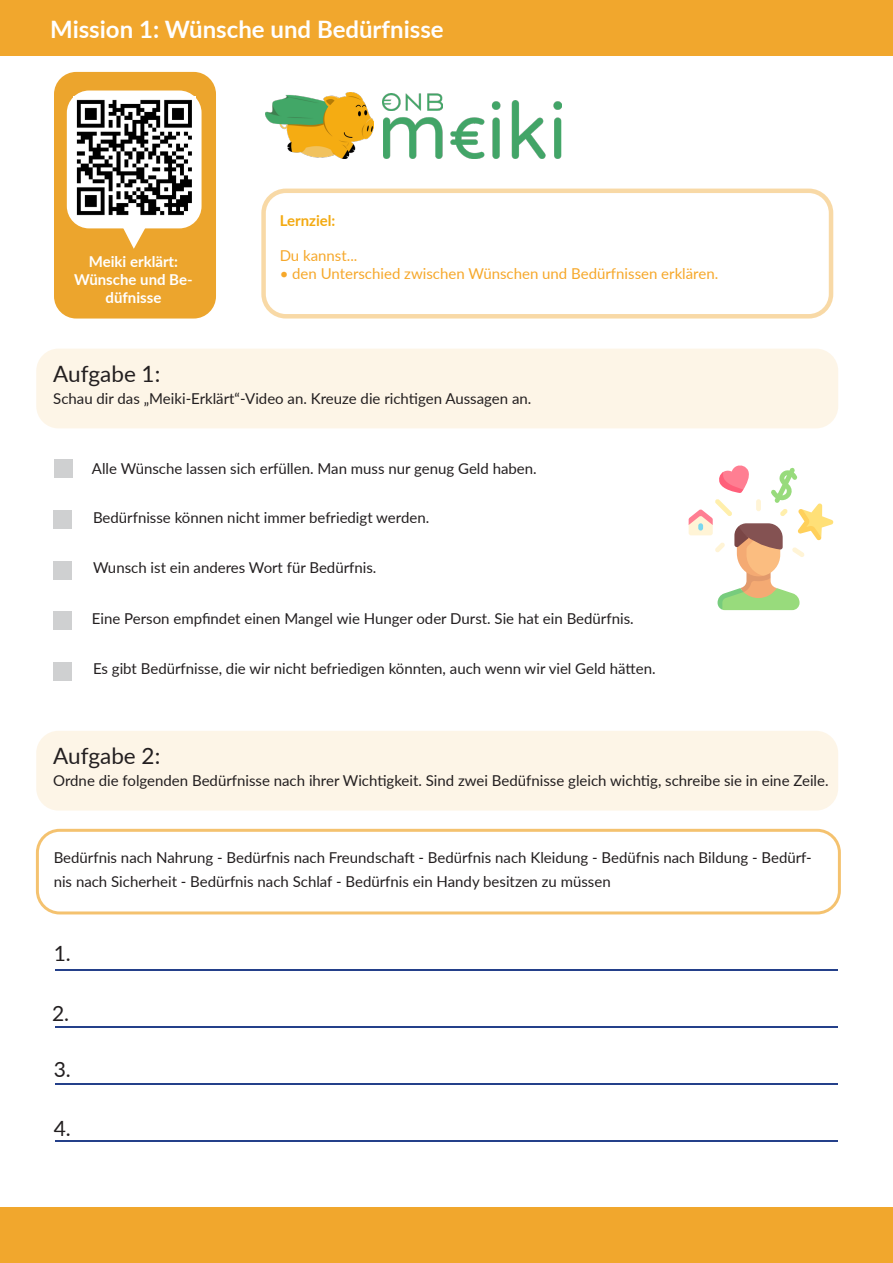
<style>
.page{position:relative;width:893px;height:1263px;background:#fff}
.page>*{position:absolute;margin:0;border:0;box-sizing:border-box;transform-origin:0 0}
.t1{font:700 24px "Lato";color:#fff}
.t2{font:22.5px "Lato";color:#231f20}
.t3{font:21px "Lato";color:#231f20}
.t4{font:15px/24px "Lato";color:#231f20}
.t5{font:15px "Lato";color:#f6a82b}
.t6{font:700 15px/18px "Lato";color:#fff;text-align:center}
.t7{font:700 15px "Lato";color:#f3aa12}
</style>
<div class="page">
<div style="left:0;top:0;width:893px;height:55px;background:#f1a72d"></div>
<div style="left:0;top:1208px;width:893px;height:55px;background:#f1a72d"></div>
<div style="left:261px;top:189px;width:572px;height:129px;border:4px solid #f4bd63;border-radius:22px"></div>
<div style="left:54px;top:72px;width:162px;height:246px;background:#eca52d;border-radius:22px"></div>
<div style="left:67px;top:91px;width:135px;height:137px;background:#fff;border-radius:22px"></div>
<img style="left:76px;top:99px;width:116px;height:117px">
<svg style="left:123px;top:228px;width:23px;height:21px"></svg>
<div style="left:36px;top:349px;width:802px;height:79px;background:#fdf5e7;border-radius:22px"></div>
<div style="left:54px;top:460px;width:19px;height:18px;background:#cfd0d1"></div>
<div style="left:54px;top:561px;width:18px;height:18px;background:#cfd0d1"></div>
<div style="left:54px;top:510px;width:18px;height:18px;background:#cfd0d1"></div>
<div style="left:53px;top:611px;width:18px;height:19px;background:#cfd0d1"></div>
<div style="left:54px;top:662px;width:18px;height:18px;background:#cfd0d1"></div>
<svg style="left:689px;top:465px;width:144px;height:145px"></svg>
<hr style="left:55px;top:1026px;width:783px;height:1px;background:#24408a">
<hr style="left:55px;top:969px;width:783px;height:1px;background:#24408a">
<hr style="left:55px;top:1083px;width:783px;height:1px;background:#24408a">
<hr style="left:55px;top:1140px;width:783px;height:1px;background:#24408a">
<div style="left:36px;top:731px;width:802px;height:80px;background:#fdf5e7;border-radius:22px"></div>
<div style="left:36px;top:829px;width:805px;height:85px;border:3px solid #f4bd63;border-radius:22px"></div>
<img style="left:266px;top:93px;width:108px;height:65px">
<img style="left:383px;top:101px;width:179px;height:57px">
<img style="left:383px;top:93px;width:59px;height:18px">
<h1 class="t1" style="left:50px;top:12px;width:395px">Mission 1: Wünsche und Bedürfnisse</h1>
<p class="t6" style="left:74px;top:252px;width:120px">Meiki erklärt:<br>Wünsche und Be&shy;düfnisse</p>
<h2 class="t2" style="left:53px;top:357px;width:109px">Aufgabe 1:</h2>
<p class="t7" style="left:280px;top:210px;width:57px">Lernziel:</p>
<p class="t5" style="left:280px;top:244px;width:79px">Du kannst...</p>
<p class="t5" style="left:280px;top:262px;width:440px">• den Unterschied zwischen Wünschen und Bedürfnissen erklären.</p>
<p class="t4" style="left:53px;top:386px;width:480px">Schau dir das „Meiki-Erklärt“-Video an. Kreuze die richtigen Aussagen an.</p>
<p class="t4" style="left:92px;top:456px;width:446px">Alle Wünsche lassen sich erfüllen. Man muss nur genug Geld haben.</p>
<p class="t4" style="left:93px;top:504px;width:338px">Bedürfnisse können nicht immer befriedigt werden.</p>
<p class="t4" style="left:93px;top:555px;width:285px">Wunsch ist ein anderes Wort für Bedürfnis.</p>
<p class="t4" style="left:92px;top:605px;width:543px">Eine Person empfindet einen Mangel wie Hunger oder Durst. Sie hat ein Bedürfnis.</p>
<p class="t4" style="left:93px;top:656px;width:564px">Es gibt Bedürfnisse, die wir nicht befriedigen könnten, auch wenn wir viel Geld hätten.</p>
<h2 class="t2" style="left:53px;top:739px;width:109px">Aufgabe 2:</h2>
<p class="t4" style="left:53px;top:768px;width:777px">Ordne die folgenden Bedürfnisse nach ihrer Wichtigkeit. Sind zwei Bedüfnisse gleich wichtig, schreibe sie in eine Zeile.</p>
<p class="t4" style="left:54px;top:845px;width:760px">Bedürfnis nach Nahrung - Bedürfnis nach Freundschaft - Bedürfnis nach Kleidung - Bedüfnis nach Bildung - Bedürf&shy;nis nach Sicherheit - Bedürfnis nach Schlaf - Bedürfnis ein Handy besitzen zu müssen</p>
<h3 class="t3" style="left:54px;top:939px;width:19px">1.</h3>
<h3 class="t3" style="left:52px;top:998px;width:19px">2.</h3>
<h3 class="t3" style="left:54px;top:1054px;width:19px">3.</h3>
<h3 class="t3" style="left:54px;top:1114px;width:19px">4.</h3>
</div>
